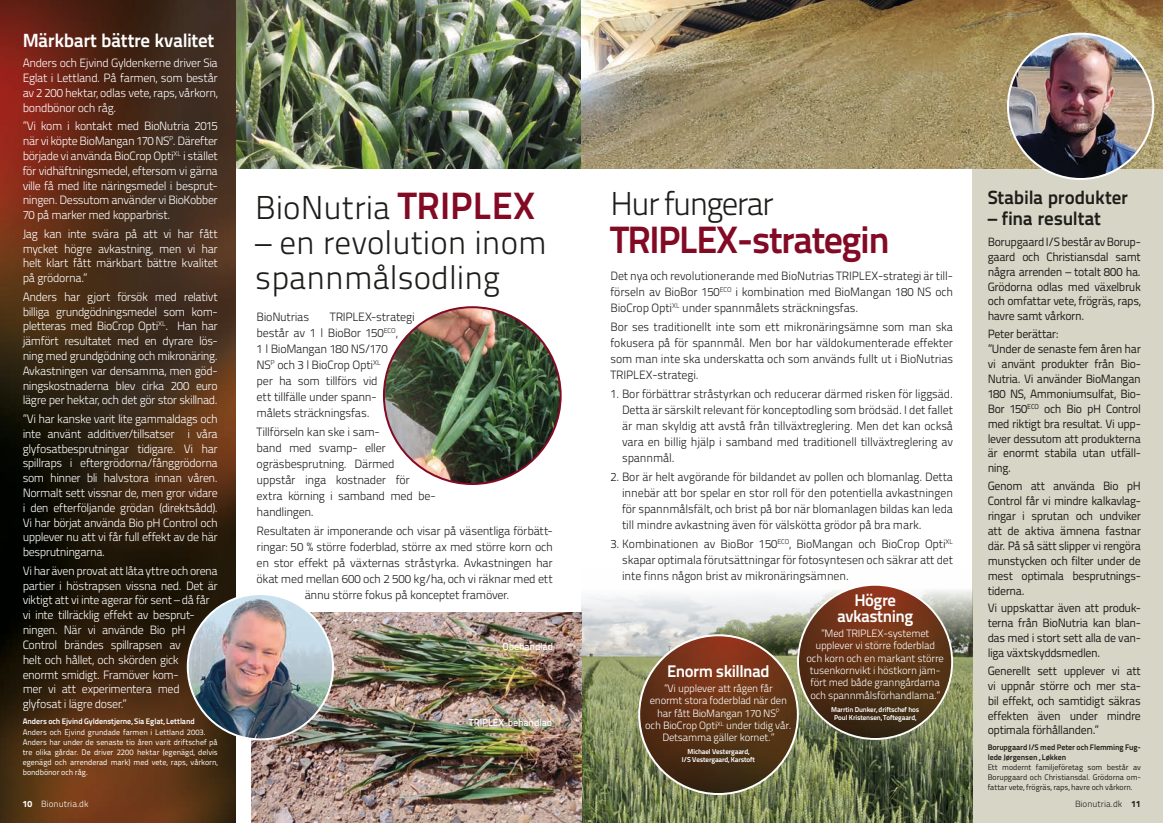
<style>
.page{position:relative;width:1163px;height:823px;background:#fff}
.page>*{position:absolute;margin:0;border:0;box-sizing:border-box;transform-origin:0 0}
.t1{font:700 38px "Titillium Text 22 L";letter-spacing:-.04em;color:#830a24}
.t2{font:300 33px/35px "Titillium Text 22 L";color:#1d1d1b}
.t3{font:300 33px "Titillium Text 22 L";letter-spacing:-.05em;color:#1d1d1b}
.t4{font:700 19px "Titillium Text 22 L";letter-spacing:-.01em;color:#1d1d1b}
.t5{font:700 19px "Titillium Text 22 L";letter-spacing:-.015em;color:#fff}
.t6{font:700 16.8px/16px "Titillium Text 22 L";letter-spacing:-.03em;color:#fff;text-align:center}
.t7{font:300 12px/16px "Titillium Text 22 L";letter-spacing:-.015em;color:#1d1d1b;text-align:justify}
.t8{font:300 12px/14.8px "Titillium Text 22 L";letter-spacing:-.03em;color:#fff;text-align:justify}
.t9{font:12px/14.9px "Titillium Text 22 L";letter-spacing:-.03em;color:#1d1d1b}
.t10{font:300 10.6px/12.4px "Titillium Text 22 L";letter-spacing:-.02em;color:#fff;text-align:center}
.t11{font:500 10px "Titillium Text 22 L";letter-spacing:-.015em;color:#fff}
.t12{font:300 9px "Titillium Text 22 L";color:#fff}
.t13{font:300 9px "Titillium Text 22 L";color:#1d1d1b}
.t14{font:8px/10px "Titillium Text 22 L";letter-spacing:-.005em;color:#fff}
.t15{font:8px/10px "Titillium Text 22 L";letter-spacing:-.005em;color:#1d1d1b;text-align:justify}
.t16{font:700 8px/10px "Titillium Text 22 L";letter-spacing:-.01em;color:#1d1d1b}
.t17{font:700 8px "Titillium Text 22 L";letter-spacing:-.005em;color:#fff}
.t18{font:700 7.1px/7.9px "Titillium Text 22 L";letter-spacing:-.02em;color:#fff;text-align:center}
.s1{font-weight:700;font-size:38px;color:#830a24}
.s2{font-weight:800}
</style>
<div class="page">
<img style="left:235px;top:0;width:927px;height:169px">
<div style="left:972px;top:169px;width:190px;height:653px;background:#d7d6c6"></div>
<img style="left:581px;top:590px;width:391px;height:232px">
<img style="left:384px;top:307px;width:176px;height:176px">
<img style="left:1007px;top:34px;width:145px;height:145px;border-radius:73px">
<img style="left:251px;top:612px;width:330px;height:210px">
<img style="left:639px;top:635px;width:158px;height:158px;border-radius:79px">
<img style="left:797px;top:584px;width:154px;height:154px;border-radius:77px">
<img style="left:0;top:0;width:235px;height:822px">
<img style="left:188px;top:593px;width:145px;height:146px;border-radius:73px">
<h3 class="t5" style="left:23px;top:26px;width:193px">Märkbart bättre kvalitet</h3>
<p class="t8" style="left:23px;top:55px;width:197px">Anders och Ejvind Gyldenkerne driver Sia Eglat i Lettland. På farmen, som består av 2 200 hektar, odlas vete, raps, vårkorn, bondbönor och råg.</p>
<p class="t8" style="left:23px;top:118px;width:197px">”Vi kom i kontakt med BioNutria 2015 när vi köpte BioMangan 170 NS<sup>P</sup>. Därefter började vi använda BioCrop Opti<sup>XL</sup> i stället för vidhäftningsmedel, eftersom vi gärna ville få med lite näringsmedel i besprut&shy;ningen. Dessutom använder vi BioKobber 70 på marker med kopparbrist.</p>
<p class="t8" style="left:23px;top:225px;width:197px">Jag kan inte svära på att vi har fått mycket högre avkastning, men vi har helt klart fått märkbart bättre kvalitet på grödorna.”</p>
<p class="t8" style="left:23px;top:288px;width:197px">Anders har gjort försök med relativt billiga grundgödningsmedel som kom&shy;pletteras med BioCrop Opti<sup>XL</sup>. Han har jämfört resultatet med en dyrare lös&shy;ning med grundgödning och mikronäring.<br>Avkastningen var densamma, men göd&shy;ningskostnaderna blev cirka 200 euro lägre per hektar, och det gör stor skillnad.</p>
<p class="t8" style="left:23px;top:410px;width:197px">”Vi har kanske varit lite gammaldags och inte använt additiver/tillsatser i våra glyfosatbesprutningar tidigare. Vi har spillraps i eftergrödorna/fånggrödorna som hinner bli halvstora innan våren.<br>Normalt sett vissnar de, men gror vidare i den efterföljande grödan (direktsådd).<br>Vi har börjat använda Bio pH Control och upplever nu att vi får full effekt av de här besprutningarna.</p>
<p class="t8" style="left:23px;top:562px;width:196px;text-align:left">Vi har även provat att låta yttre och orena partier i höstrapsen vissna ned. Det är viktigt att vi inte agerar för sent – då får vi inte tillräcklig effekt av besprut&shy;ningen. När vi använde Bio pH Control brändes spillrapsen av<br>helt och hållet, och skörden gick<br>enormt smidigt. Framöver kom-<br>mer vi att experimentera med glyfosat i lägre doser.”</p>
<p class="t17" style="left:23px;top:714px;width:174px">Anders och Ejvind Gyldenstjerne, Sia Eglat, Lettland</p>
<p class="t14" style="left:23px;top:726px;width:197px">Anders och Ejvind grundade farmen i Lettland 2003.<br>Anders har under de senaste tio åren varit driftschef på tre olika gårdar. De driver 2200 hektar (egenägd, delvis egenägd och arrenderad mark) med vete, raps, vårkorn, bondbönor och råg.</p>
<h2 class="t2" style="left:255px;top:188px;width:281px">BioNutria <span class="s1">TRIPLEX</span></h2>
<h2 class="t2" style="left:255px;top:223px;width:293px">– en revolution inom spannmålsodling</h2>
<p class="t7" style="left:256px;top:308px;width:160px;text-align:left;text-indent:73px">TRIPLEX-strategi består av 1 l BioBor 150<sup>ECO</sup>,<br>1 l BioMangan 180 NS/170<br>NS<sup>P</sup> och 3 l BioCrop Opti<sup>XL<br></sup>per ha som tillförs vid<br>ett tillfälle under spann-<br>målets sträckningsfas.</p>
<p class="t7" style="left:256px;top:423px;width:181px;text-align:left">Tillförseln kan ske i sam-<br>band med svamp- eller ogräsbesprutning. Därmed uppstår inga kostnader för extra körning i samband med be&shy;handlingen.</p>
<p class="t7" style="left:256px;top:521px;width:298px;text-align:center">Resultaten är imponerande och visar på väsentliga förbätt&shy;ringar: 50 % större foderblad, större ax med större korn och en stor effekt på växternas stråstyrka. Avkastningen har ökat med mellan 600 och 2 500 kg/ha, och vi räknar med ett ännu större fokus på konceptet framöver.</p>
<p class="t7" style="left:256px;top:308px;width:54px">BioNutrias</p>
<p class="t11" style="left:502px;top:638px;width:52px">Obehandlad</p>
<p class="t11" style="left:469px;top:714px;width:85px">TRIPLEX-behandlad</p>
<h2 class="t3" style="left:610px;top:179px;width:165px">Hur fungerar</h2>
<h1 class="t1" style="left:610px;top:210px;width:281px">TRIPLEX-strategin</h1>
<p class="t7" style="left:610px;top:267px;width:344px;text-align:left">Det nya och revolutionerande med BioNutrias TRIPLEX-strategi är till&shy;förseln av BioBor 150<sup>ECO</sup> i kombination med BioMangan 180 NS och<br>BioCrop Opti<sup>XL</sup> under spannmålets sträckningsfas.</p>
<p class="t7" style="left:610px;top:318px;width:344px">Bor ses traditionellt inte som ett mikronäringsämne som man ska fokusera på för spannmål. Men bor har väldokumenterade effekter som man inte ska underskatta och som används fullt ut i BioNutrias TRIPLEX-strategi.</p>
<p class="t7" style="left:622px;top:385px;width:332px;text-indent:-12px">1. Bor förbättrar stråstyrkan och reducerar därmed risken för liggsäd.<br>Detta är särskilt relevant för konceptodling som brödsäd. I det fallet är man skyldig att avstå från tillväxtreglering. Men det kan också vara en billig hjälp i samband med traditionell tillväxtreglering av spannmål.</p>
<p class="t7" style="left:622px;top:468px;width:332px;text-indent:-12px">2. Bor är helt avgörande för bildandet av pollen och blomanlag. Detta innebär att bor spelar en stor roll för den potentiella avkastningen för spannmålsfält, och brist på bor när blomanlagen bildas kan leda till mindre avkastning även för välskötta grödor på bra mark.</p>
<p class="t7" style="left:622px;top:534px;width:332px;text-indent:-12px">3. Kombinationen av BioBor 150<sup>ECO</sup>, BioMangan och BioCrop Opti<sup>XL </sup>skapar optimala förutsättningar för fotosyntesen och säkrar att det inte finns någon brist av mikronäringsämnen.</p>
<h3 class="t6" style="left:667px;top:661px;width:104px">Enorm skillnad</h3>
<p class="t10" style="left:645px;top:681px;width:148px">”Vi upplever att rågen får<br>enormt stora foderblad när den har fått BioMangan 170 NS<sup>P<br></sup>och BioCrop Opti<sup>XL</sup> under tidig vår.<br>Detsamma gäller kornet.”</p>
<p class="t18" style="left:681px;top:747px;width:75px">Michael Vestergaard,<br>I/S Vestergaard, Karstoft</p>
<h3 class="t6" style="left:837px;top:590px;width:78px">Högre avkastning</h3>
<p class="t10" style="left:806px;top:626px;width:139px">”Med TRIPLEX-systemet upplever vi större foderblad och korn och en markant större tusenkornvikt i höstkorn jäm&shy;fört med både granngårdarna och spannmålsförhandlarna.”</p>
<p class="t18" style="left:831px;top:704px;width:90px">Marrtin Dunker, driftschef hos<br>Poul Kristensen, Toftegaard,</p>
<h3 class="t4" style="left:987px;top:183px;width:142px">Stabila produkter</h3>
<h3 class="t4" style="left:987px;top:204px;width:115px">– fina resultat</h3>
<p class="t9" style="left:987px;top:233px;width:155px">Borupgaard I/S består av Borup&shy;gaard och Christiansdal samt några arrenden – totalt 800 ha.<br>Grödorna odlas med växelbruk och omfattar vete, frögräs, raps, havre samt vårkorn.</p>
<p class="t9" style="left:987px;top:325px;width:155px">Peter berättar:<br>”Under de senaste fem åren har vi använt produkter från Bio-<br>Nutria. Vi använder BioMangan<br>180 NS, Ammoniumsulfat, Bio-<br>Bor 150<sup>ECO</sup> och Bio pH Control med riktigt bra resultat. Vi upp&shy;lever dessutom att produkterna är enormt stabila utan utfäll&shy;ning.</p>
<p class="t9" style="left:987px;top:477px;width:155px">Genom att använda Bio pH<br>Control får vi mindre kalkavlag&shy;ringar i sprutan och undviker att de aktiva ämnena fastnar där. På så sätt slipper vi rengöra munstycken och filter under de mest optimala besprutnings&shy;tiderna.</p>
<p class="t9" style="left:987px;top:599px;width:155px;text-align:justify">Vi uppskattar även att produk&shy;terna från BioNutria kan blan&shy;das med i stort sett alla de van&shy;liga växtskyddsmedlen.</p>
<p class="t9" style="left:987px;top:662px;width:155px;text-align:justify">Generellt sett upplever vi att vi uppnår större och mer sta&shy;bil effekt, och samtidigt säkras effekten även under mindre optimala förhållanden.”</p>
<p class="t16" style="left:987px;top:741px;width:155px">Borupgaard I/S med Peter och Flemming Fug&shy;lede Jørgensen , Løkken</p>
<p class="t15" style="left:987px;top:761px;width:155px">Ett modernt familjeföretag som består av Borupgaard och Christiansdal. Grödorna om&shy;fattar vete, frögräs, raps, havre och vårkorn.</p>
<p class="t12" style="left:23px;top:796px;width:67px"><span class="s2">10</span> Bionutria.dk</p>
<p class="t13" style="left:1074px;top:796px;width:67px">Bionutria.dk <span class="s2">11</span></p>
</div>
